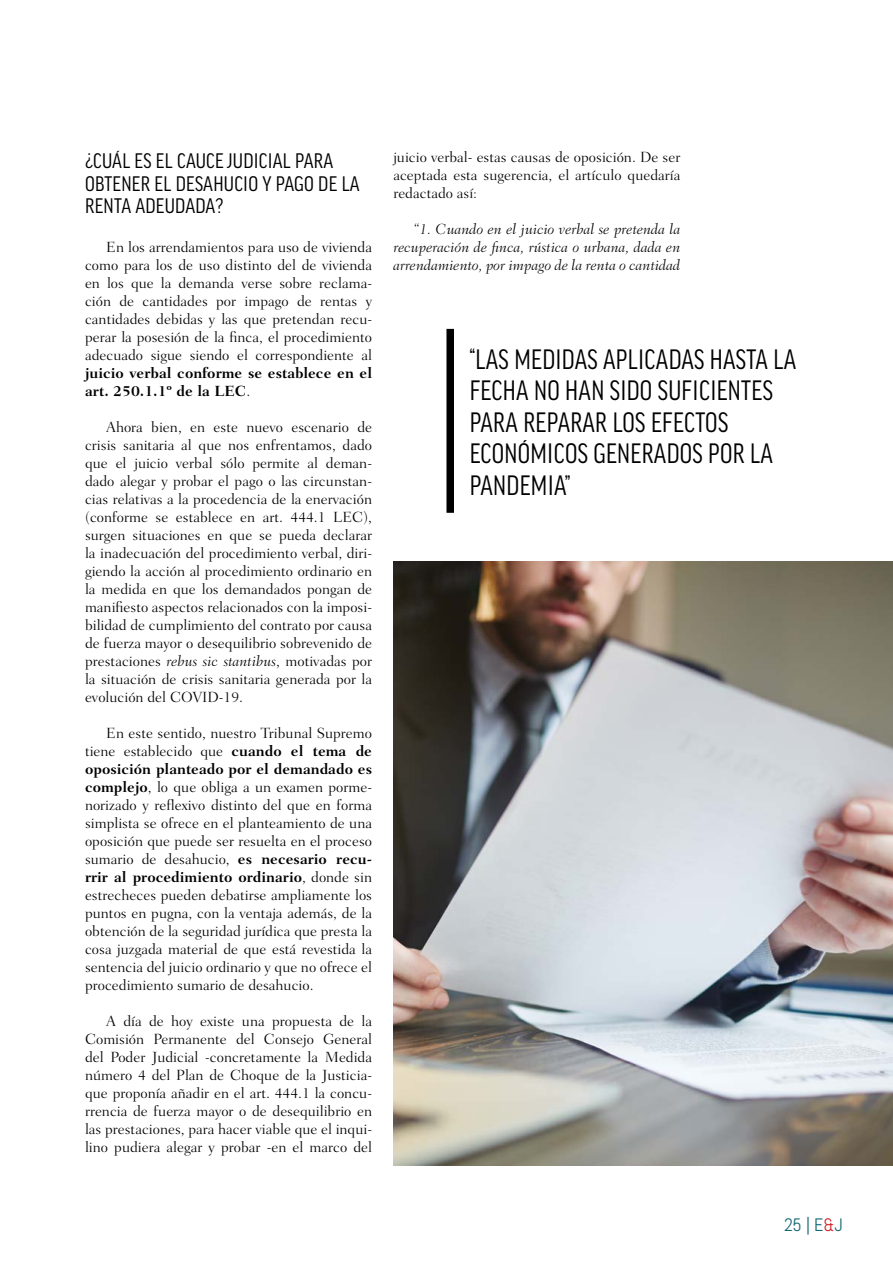
<style>
.page{position:relative;width:893px;height:1263px;background:#fff}
.page>*{position:absolute;margin:0;border:0;box-sizing:border-box;transform-origin:0 0}
.t1{font:condensed 30px/31.5px "Good Headline OT";letter-spacing:.01em;color:#000;scale:.95 1}
.t2{font:condensed 22.5px/22.5px "Good Headline OT";letter-spacing:.01em;color:#000}
.t3{font:18px "Abel";color:#176874}
.t4{font:300 15px/18px "Fairfield LT Std";color:#000;text-align:justify}
.t5{font:italic 300 15px/18px "Fairfield LT Std";color:#000;text-align:justify}
.t6{font:700 15px/18px "Fairfield LT Std";color:#000}
.s1{font-weight:300}
.s2{font-style:italic}
.s3{font-weight:700}
.s4{font-style:normal}
.s5{color:#d2232a}
</style>
<div class="page">
<div style="left:446px;top:329px;width:8px;height:184px;background:#000"></div>
<img style="left:393px;top:561px;width:500px;height:604px">
<h2 class="t2" style="left:85px;top:150px;width:276px">¿CUÁL ES EL CAUCE JUDICIAL PARA<br>OBTENER EL DESAHUCIO Y PAGO DE LA<br>RENTA ADEUDADA?</h2>
<p class="t4" style="left:85px;top:238px;width:289px;text-indent:21px">En los arrendamientos para uso de vivienda como para los de uso distinto del de vivienda en los que la demanda verse sobre reclama&shy;ción de cantidades por impago de rentas y cantidades debidas y las que pretendan recu&shy;perar la posesión de la finca, el procedimiento adecuado sigue siendo el correspondiente al</p>
<p class="t6" style="left:85px;top:364px;width:289px">juicio verbal conforme se establece en el art. 250.1.1º de la LEC<span class="s1">.</span></p>
<p class="t4" style="left:85px;top:418px;width:289px;text-indent:21px">Ahora bien, en este nuevo escenario de crisis sanitaria al que nos enfrentamos, dado que el juicio verbal sólo permite al deman&shy;dado alegar y probar el pago o las circunstan&shy;cias relativas a la procedencia de la enervación (conforme se establece en art. 444.1 LEC), surgen situaciones en que se pueda declarar la inadecuación del procedimiento verbal, diri&shy;giendo la acción al procedimiento ordinario en la medida en que los demandados pongan de manifiesto aspectos relacionados con la imposi&shy;bilidad de cumplimiento del contrato por causa de fuerza mayor o desequilibrio sobrevenido de prestaciones <span class="s2">rebus sic stantibus</span>, motivadas por la situación de crisis sanitaria generada por la evolución del COVID-19.</p>
<p class="t4" style="left:85px;top:724px;width:289px;text-indent:21px">En este sentido, nuestro Tribunal Supremo tiene establecido que <span class="s3">cuando el tema de oposición planteado por el demandado es complejo</span>, lo que obliga a un examen porme&shy;norizado y reflexivo distinto del que en forma simplista se ofrece en el planteamiento de una oposición que puede ser resuelta en el proceso sumario de desahucio, <span class="s3">es necesario recu&shy;rrir al procedimiento ordinario</span>, donde sin estrecheces pueden debatirse ampliamente los puntos en pugna, con la ventaja además, de la obtención de la seguridad jurídica que presta la cosa juzgada material de que está revestida la sentencia del juicio ordinario y que no ofrece el procedimiento sumario de desahucio.</p>
<p class="t4" style="left:85px;top:1012px;width:289px;text-indent:21px">A día de hoy existe una propuesta de la Comisión Permanente del Consejo General del Poder Judicial -concretamente la Medida número 4 del Plan de Choque de la Justicia&shy;que proponía añadir en el art. 444.1 la concu&shy;rrencia de fuerza mayor o de desequilibrio en las prestaciones, para hacer viable que el inqui&shy;lino pudiera alegar y probar -en el marco del</p>
<p class="t4" style="left:393px;top:148px;width:289px">juicio verbal- estas causas de oposición. De ser aceptada esta sugerencia, el artículo quedaría redactado así:</p>
<p class="t5" style="left:393px;top:220px;width:289px;text-indent:21px"><span class="s4">“</span>1. Cuando en el juicio verbal se pretenda la recuperación de finca, rústica o urbana, dada en arrendamiento, por impago de la renta o cantidad</p>
<h1 class="t1" style="left:470px;top:343px;width:346px">“LAS MEDIDAS APLICADAS HASTA LA<br>FECHA NO HAN SIDO SUFICIENTES<br>PARA REPARAR LOS EFECTOS<br>ECONÓMICOS GENERADOS POR LA<br>PANDEMIA”</h1>
<p class="t3" style="left:784px;top:1213px;width:60px">25 | E<span class="s5">&amp;</span>J</p>
</div>
